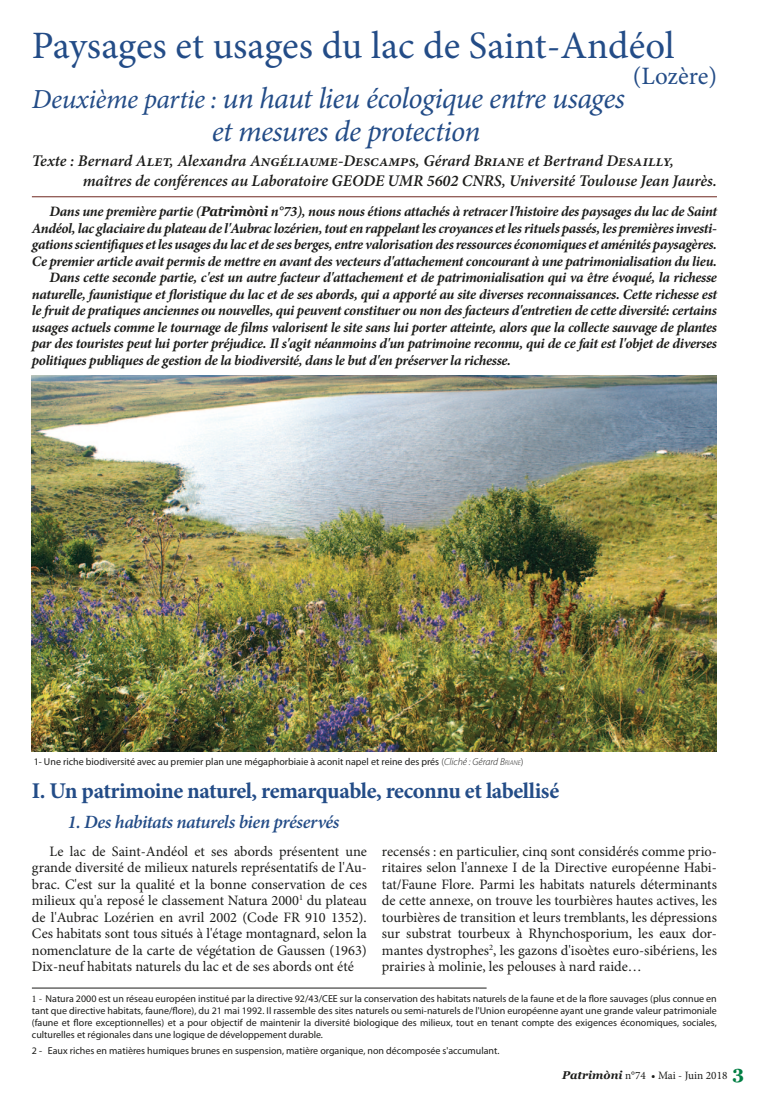
<style>
.page{position:relative;width:762px;height:1099px;background:#fff}
.page>*{position:absolute;margin:0;border:0;box-sizing:border-box;transform-origin:0 0}
.t1{font:38.75px "Minion Pro";color:#234c87}
.t2{font:italic 30px/33.8px "Minion Pro";letter-spacing:-.025em;color:#234c87}
.t3{font:25px "Minion Pro";color:#234c87}
.t4{font:700 22.5px "Minion Pro";letter-spacing:-.02em;color:#234c87}
.t5{font:italic 600 18.75px "Minion Pro";letter-spacing:-.025em;color:#234c87}
.t6{font:italic 600 16.25px/19.5px "Minion Pro";color:#1c1c1a}
.t7{font:italic 700 14.38px "Minion Pro";letter-spacing:-.02em;color:#1c1c1a}
.t8{font:14.38px/16.5px "Minion Pro";color:#1c1c1a;text-align:justify}
.t9{font:11.25px "Minion Pro";color:#1c1c1a}
.t10{font:10px/12px "Myriad Pro";color:#1c1c1a;text-align:justify}
.s1{font-size:27.5px}
.s2{font-family:"Georgia";font-size:13.75px}
.s3{font-weight:300}
.s4{font-weight:300;font-style:italic}
.s5{font-weight:300;font-style:italic;font-size:7px}
.s6{font-family:"Minion Pro"}
.s7{font-family:"Georgia";font-weight:700;font-style:italic}
.s8{font-family:"Georgia";font-weight:700;font-size:18.75px;color:#007e43}
</style>
<div class="page">
<hr style="left:32px;top:196px;width:685px;height:1px;background:#6e271f">
<img style="left:32px;top:376px;width:685px;height:375px">
<hr style="left:32px;top:987px;width:454px;height:1px;background:#1c1c1a">
<h1 class="t1" style="left:32px;top:20px;width:644px">Paysages et usages du lac de Saint-Andéol</h1>
<h3 class="t3" style="left:633px;top:59px;width:86px">(Lozère)</h3>
<h2 class="t2" style="left:212px;top:81px;width:414px;text-indent:-180px"><span class="s1">Deuxième partie :</span> un haut lieu écologique entre usages et mesures de protection</h2>
<p class="t6" style="left:83px;top:151px;width:635px;text-indent:-51px">Texte : Bernard Alet, Alexandra Angéliaume-Descamps, Gérard Briane et Bertrand Desailly, maîtres de conférences au Laboratoire GEODE UMR 5602 CNRS, Université Toulouse Jean Jaurès.</p>
<p class="t7" style="left:50px;top:201px;width:669px">Dans une première partie (<span class="s2">Patrimòni</span> n°73), nous nous étions attachés à retracer l'histoire des paysages du lac de Saint</p>
<p class="t7" style="left:32px;top:218px;width:687px">Andéol, lac glaciaire du plateau de l'Aubrac lozérien, tout en rappelant les croyances et les rituels passés, les premières investi-</p>
<p class="t7" style="left:32px;top:234px;width:686px">gations scientifiques et les usages du lac et de ses berges, entre valorisation des ressources économiques et aménités paysagères.</p>
<p class="t7" style="left:32px;top:251px;width:687px">Ce premier article avait permis de mettre en avant des vecteurs d'attachement concourant à une patrimonialisation du lieu.</p>
<p class="t7" style="left:50px;top:267px;width:669px">Dans cette seconde partie, c'est un autre facteur d'attachement et de patrimonialisation qui va être évoqué, la richesse</p>
<p class="t7" style="left:32px;top:284px;width:686px">naturelle, faunistique et floristique du lac et de ses abords, qui a apporté au site diverses reconnaissances. Cette richesse est</p>
<p class="t7" style="left:32px;top:300px;width:686px">le fruit de pratiques anciennes ou nouvelles, qui peuvent constituer ou non des facteurs d'entretien de cette diversité: certains</p>
<p class="t7" style="left:32px;top:317px;width:686px">usages actuels comme le tournage de films valorisent le site sans lui porter atteinte, alors que la collecte sauvage de plantes</p>
<p class="t7" style="left:32px;top:333px;width:686px">par des touristes peut lui porter préjudice. Il s'agit néanmoins d'un patrimoine reconnu, qui de ce fait est l'objet de diverses</p>
<p class="t7" style="left:32px;top:350px;width:481px">politiques publiques de gestion de la biodiversité, dans le but d'en préserver la richesse.</p>
<p class="t10" style="left:34px;top:755px;width:491px">1- Une riche biodiversité avec au premier plan une mégaphorbiaie à aconit napel et reine des prés <span class="s3">(</span><span class="s4">Cliché : Gérard</span> <span class="s4">B</span><span class="s5">RIANE</span><span class="s3">)</span></p>
<h3 class="t4" style="left:32px;top:774px;width:529px">I. Un patrimoine naturel, remarquable, reconnu et labellisé</h3>
<h3 class="t5" style="left:67px;top:808px;width:274px">1. Des habitats naturels bien préservés</h3>
<p class="t8" style="left:32px;top:843px;width:336px;text-indent:18px">Le lac de Saint-Andéol et ses abords présentent une grande diversité de milieux naturels représentatifs de l'Au&shy;brac. C'est sur la qualité et la bonne conservation de ces milieux qu'a reposé le classement Natura 2000<sup>1</sup> du plateau de l'Aubrac Lozérien en avril 2002 (Code FR 910 1352).<br>Ces habitats sont tous situés à l'étage montagnard, selon la nomenclature de la carte de végétation de Gaussen (1963)<br>Dix-neuf habitats naturels du lac et de ses abords ont été</p>
<p class="t8" style="left:382px;top:843px;width:336px">recensés : en particulier, cinq sont considérés comme prio&shy;ritaires selon l'annexe I de la Directive européenne Habi&shy;tat/Faune Flore. Parmi les habitats naturels déterminants de cette annexe, on trouve les tourbières hautes actives, les tourbières de transition et leurs tremblants, les dépressions sur substrat tourbeux à Rhynchosporium, les eaux dor&shy;mantes dystrophes<sup>2</sup>, les gazons d'isoètes euro-sibériens, les prairies à molinie, les pelouses à nard raide…</p>
<p class="t10" style="left:32px;top:992px;width:686px"><span class="s6">1 -</span> Natura 2000 est un réseau européen institué par la directive 92/43/CEE sur la conservation des habitats naturels de la faune et de la flore sauvages (plus connue en tant que directive habitats, faune/flore), du 21 mai 1992. Il rassemble des sites naturels ou semi-naturels de l'Union européenne ayant une grande valeur patrimoniale (faune et flore exceptionnelles) et a pour objectif de maintenir la diversité biologique des milieux, tout en tenant compte des exigences économiques, sociales, culturelles et régionales dans une logique de développement durable.</p>
<p class="t10" style="left:32px;top:1044px;width:469px">2 - Eaux riches en matières humiques brunes en suspension, matière organique, non décomposée s'accumulant.</p>
<p class="t9" style="left:562px;top:1067px;width:184px"><span class="s7">Patrimòni</span> n°74 • Mai - Juin 2018 <span class="s8">3</span></p>
</div>
